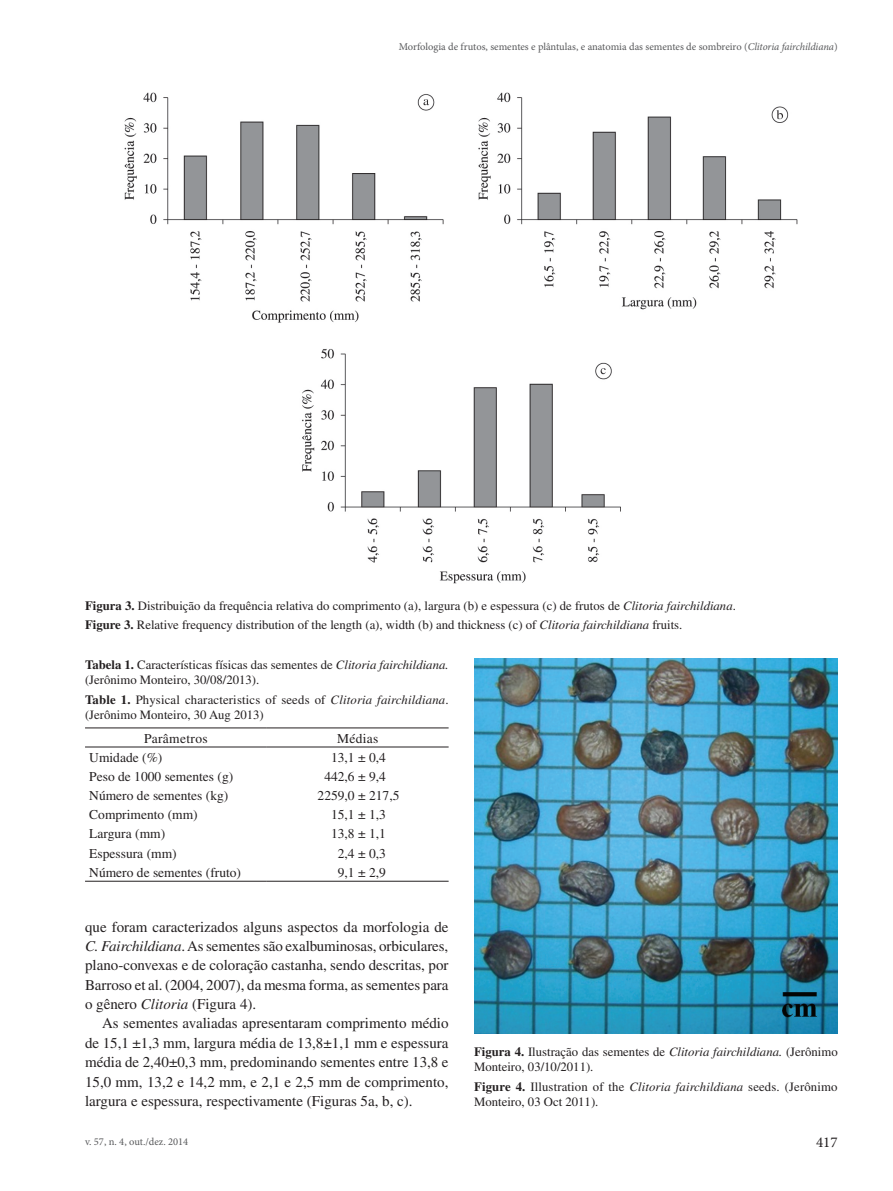
<style>
.page{position:relative;width:893px;height:1191px;background:#fff}
.page>*{position:absolute;margin:0;border:0;box-sizing:border-box;transform-origin:0 0}
.t1{font:15px/19.4px "Times";color:#231f20;text-align:justify}
.t2{font:15px "Minion Pro";color:#231f20}
.t3{font:13.5px "Times";color:#231f20}
.t4{font:13.5px "Times";letter-spacing:.025em;color:#231f20}
.t5{font:12.75px/15.3px "Times";color:#231f20}
.t6{font:10.5px "Minion Pro";color:#57585a}
.s1{font-style:italic}
.s2{font-weight:700}
</style>
<div class="page">
<img style="left:124px;top:92px;width:674px;height:492px">
<img style="left:474px;top:659px;width:364px;height:374px">
<hr style="left:85px;top:727px;width:182px;height:1px;background:#231f20">
<hr style="left:267px;top:727px;width:182px;height:1px;background:#231f20">
<hr style="left:85px;top:746px;width:182px;height:1px;background:#231f20">
<hr style="left:267px;top:746px;width:182px;height:1px;background:#231f20">
<hr style="left:85px;top:881px;width:182px;height:1px;background:#231f20">
<hr style="left:267px;top:881px;width:182px;height:1px;background:#231f20">
<p class="t6" style="left:399px;top:40px;width:440px">Morfologia de frutos, sementes e plântulas, e anatomia das sementes de sombreiro (<span class="s1">Clitoria fairchildiana</span>)</p>
<p class="t5" style="left:85px;top:595px;width:652px;line-height:19.5px"><span class="s2">Figura 3.</span> Distribuição da frequência relativa do comprimento (a), largura (b) e espessura (c) de frutos de <span class="s1">Clitoria fairchildiana</span>.<br><span class="s2">Figure 3.</span> Relative frequency distribution of the length (a), width (b) and thickness (c) of <span class="s1">Clitoria fairchildiana</span> fruits.</p>
<p class="t5" style="left:85px;top:657px;width:365px"><span class="s2">Tabela 1.</span> Características físicas das sementes de <span class="s1">Clitoria fairchildiana. </span>(Jerônimo Monteiro, 30/08/2013).</p>
<p class="t5" style="left:85px;top:691px;width:365px"><span class="s2">Table 1.</span> Physical characteristics of seeds of <span class="s1">Clitoria fairchildiana</span>. (Jerônimo Monteiro, 30 Aug 2013)</p>
<p class="t4" style="left:144px;top:730px;width:65px">Parâmetros</p>
<p class="t3" style="left:337px;top:730px;width:43px">Médias</p>
<p class="t3" style="left:89px;top:750px;width:75px">Umidade (%)</p>
<p class="t3" style="left:331px;top:750px;width:56px">13,1 ± 0,4</p>
<p class="t3" style="left:89px;top:769px;width:145px">Peso de 1000 sementes (g)</p>
<p class="t3" style="left:324px;top:769px;width:63px">442,6 ± 9,4</p>
<p class="t3" style="left:89px;top:788px;width:141px">Número de sementes (kg)</p>
<p class="t3" style="left:318px;top:788px;width:83px">2259,0 ± 217,5</p>
<p class="t3" style="left:89px;top:807px;width:110px">Comprimento (mm)</p>
<p class="t3" style="left:331px;top:807px;width:56px">15,1 ± 1,3</p>
<p class="t3" style="left:89px;top:826px;width:77px">Largura (mm)</p>
<p class="t3" style="left:331px;top:826px;width:56px">13,8 ± 1,1</p>
<p class="t3" style="left:89px;top:845px;width:89px">Espessura (mm)</p>
<p class="t3" style="left:338px;top:845px;width:50px">2,4 ± 0,3</p>
<p class="t3" style="left:89px;top:864px;width:153px">Número de sementes (fruto)</p>
<p class="t3" style="left:338px;top:864px;width:50px">9,1 ± 2,9</p>
<p class="t1" style="left:85px;top:916px;width:365px">que foram caracterizados alguns aspectos da morfologia de <span class="s1">C. Fairchildiana</span>. As sementes são exalbuminosas, orbiculares, plano-convexas e de coloração castanha, sendo descritas, por Barroso et al. (2004, 2007), da mesma forma, as sementes para o gênero <span class="s1">Clitoria</span> (Figura 4).</p>
<p class="t1" style="left:85px;top:1013px;width:365px;text-indent:17px">As sementes avaliadas apresentaram comprimento médio de 15,1 ±1,3 mm, largura média de 13,8±1,1 mm e espessura média de 2,40±0,3 mm, predominando sementes entre 13,8 e 15,0 mm, 13,2 e 14,2 mm, e 2,1 e 2,5 mm de comprimento, largura e espessura, respectivamente (Figuras 5a, b, c).</p>
<p class="t5" style="left:474px;top:1043px;width:365px"><span class="s2">Figura 4.</span> Ilustração das sementes de <span class="s1">Clitoria fairchildiana.</span> (Jerônimo<br>Monteiro, 03/10/2011).</p>
<p class="t5" style="left:474px;top:1078px;width:365px"><span class="s2">Figure 4.</span> Illustration of the <span class="s1">Clitoria fairchildiana</span> seeds. (Jerônimo<br>Monteiro, 03 Oct 2011).</p>
<p class="t6" style="left:85px;top:1135px;width:105px">v. 57, n. 4, out./dez. 2014</p>
<p class="t2" style="left:816px;top:1131px;width:23px">417</p>
</div>
